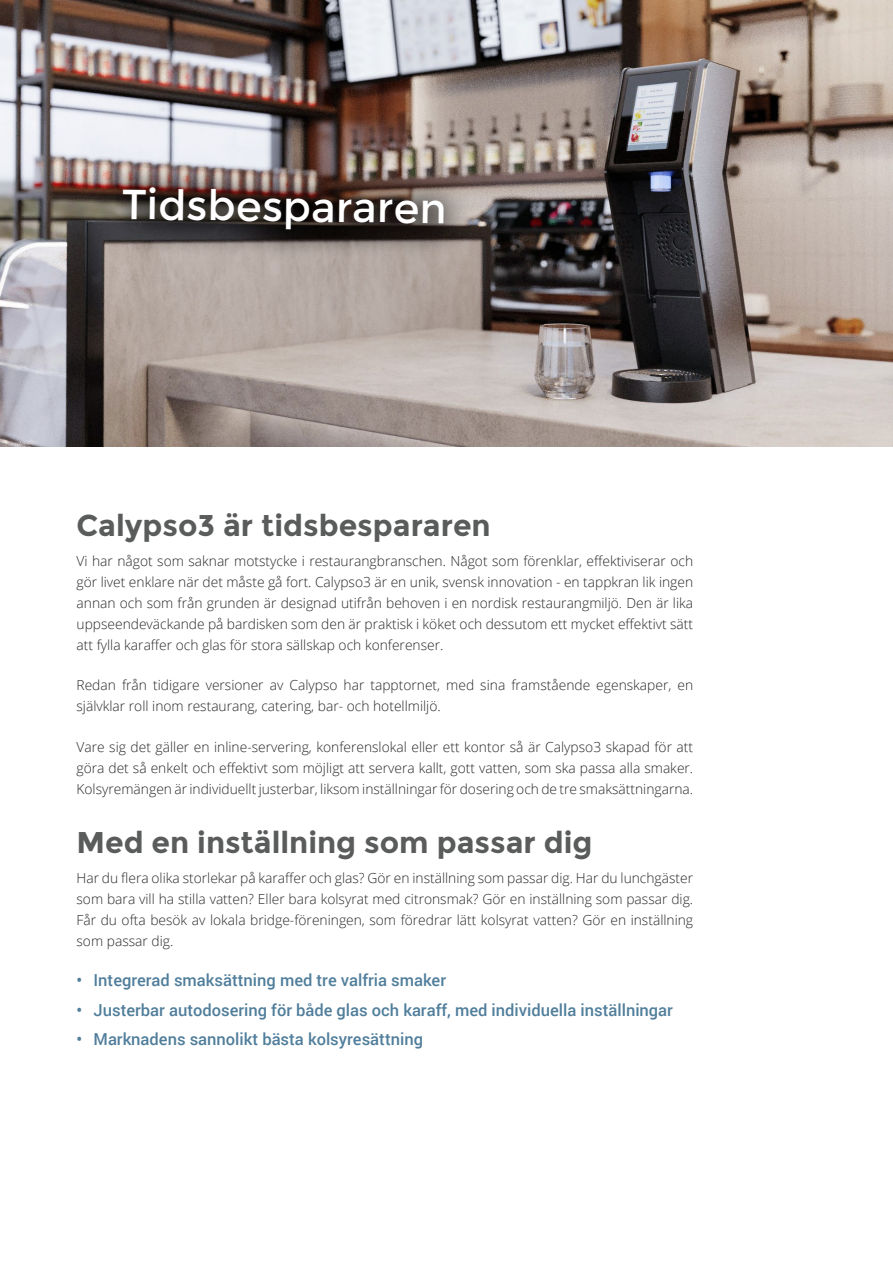
<style>
.page{position:relative;width:893px;height:1263px;background:#fff}
.page>*{position:absolute;margin:0;border:0;box-sizing:border-box;transform-origin:0 0}
.Mellanrubrik{font:42px "Montserrat";color:#fff}
.Mellanrubrik-2{font:700 30px "Montserrat";color:#5a5c5c}
.t1{font:500 16.5px "Roboto";color:#507e9b}
.Bröd{font:300 13.8px/21px "Open Sans";color:#282827;text-align:justify}
</style>
<div class="page">
<img style="left:0;top:0;width:893px;height:446px">
<div style="left:92px;top:161px;width:384px;height:104px;background:#000;opacity:.8"></div>
<p class="Mellanrubrik" style="left:122px;top:179px;width:327px;rotate:1deg">Tidsbespararen</p>
<p class="Mellanrubrik-2" style="left:77px;top:508px;width:416px">Calypso3 är tidsbespararen</p>
<p class="Bröd" style="left:77px;top:550px;width:618px">Vi har något som saknar motstycke i restaurangbranschen. Något som förenklar, effektiviserar och gör livet enklare när det måste gå fort. Calypso3 är en unik, svensk innovation - en tappkran lik ingen annan och som från grunden är designad utifrån behoven i en nordisk restaurangmiljö. Den är lika uppseendeväckande på bardisken som den är praktisk i köket och dessutom ett mycket effektivt sätt att fylla karaffer och glas för stora sällskap och konferenser.</p>
<p class="Bröd" style="left:77px;top:674px;width:618px">Redan från tidigare versioner av Calypso har tapptornet, med sina framstående egenskaper, en självklar roll inom restaurang, catering, bar- och hotellmiljö.</p>
<p class="Bröd" style="left:77px;top:736px;width:618px">Vare sig det gäller en inline-servering, konferenslokal eller ett kontor så är Calypso3 skapad för att göra det så enkelt och effektivt som möjligt att servera kallt, gott vatten, som ska passa alla smaker.<br>Kolsyremängen är individuellt justerbar, liksom inställningar för dosering och de tre smaksättningarna.</p>
<p class="Mellanrubrik-2" style="left:77px;top:825px;width:517px">Med en inställning som passar dig</p>
<p class="Bröd" style="left:77px;top:867px;width:618px">Har du flera olika storlekar på karaffer och glas? Gör en inställning som passar dig. Har du lunchgäster som bara vill ha stilla vatten? Eller bara kolsyrat med citronsmak? Gör en inställning som passar dig.<br>Får du ofta besök av lokala bridge-föreningen, som föredrar lätt kolsyrat vatten? Gör en inställning som passar dig.</p>
<p class="t1" style="left:77px;top:969px;width:371px">• Integrerad smaksättning med tre valfria smaker</p>
<p class="t1" style="left:77px;top:998px;width:598px">• Justerbar autodosering för både glas och karaff, med individuella inställningar</p>
<p class="t1" style="left:77px;top:1028px;width:348px">• Marknadens sannolikt bästa kolsyresättning</p>
</div>
